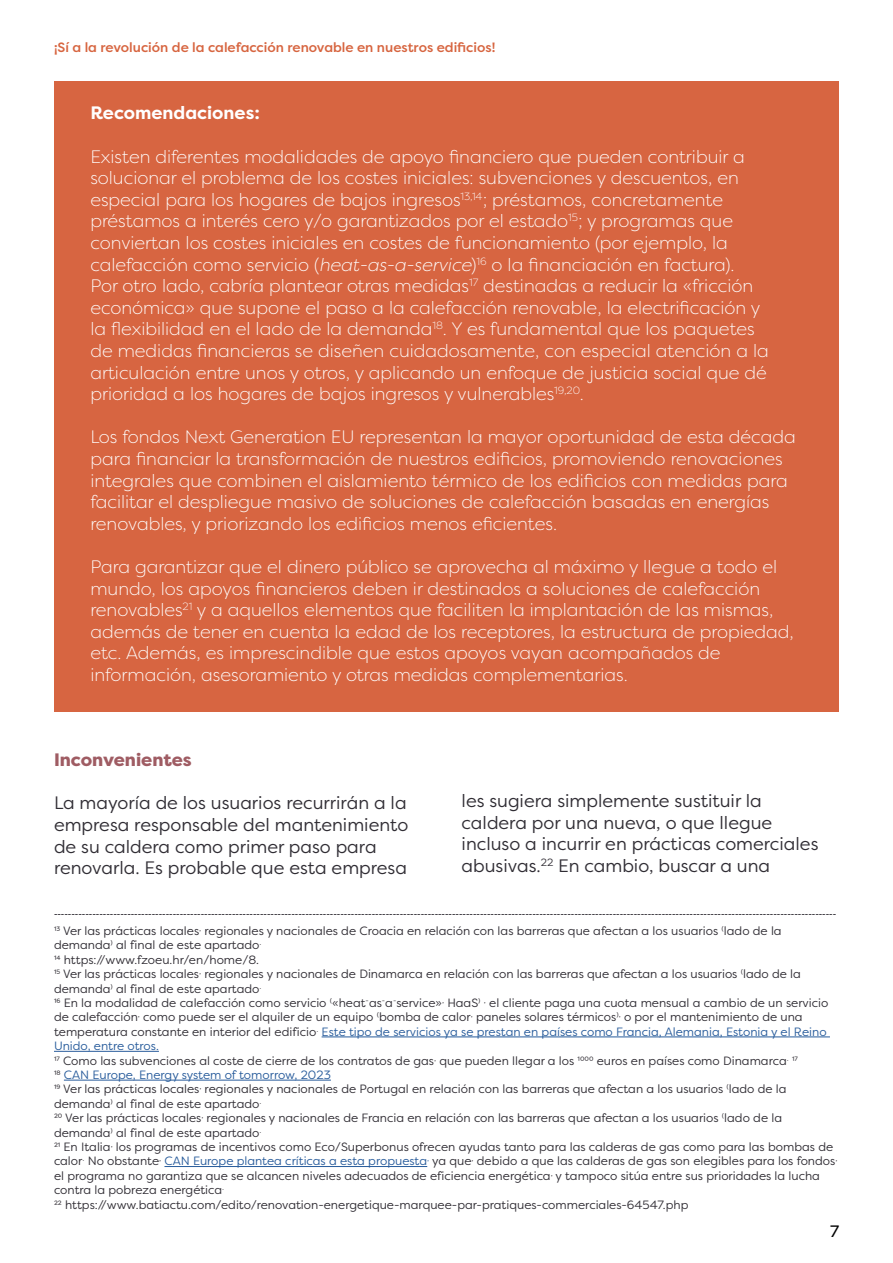
<style>
.page{position:relative;width:893px;height:1263px;background:#fff}
.page>*{position:absolute;margin:0;border:0;box-sizing:border-box;transform-origin:0 0}
.t1{font:300 18px/21.6px "Filson Pro";color:#fff}
.t2{font:18px/21.6px "Filson Pro";color:#302d34}
.t3{font:700 18px "Filson Pro";color:#fff}
.t4{font:800 18px "Filson Pro";color:#9f5c63}
.t5{font:16.5px "Filson Pro";color:#000}
.t6{font:500 13.5px "Filson Pro";color:#d76540}
.t7{font:12px/14.4px "Filson Pro";color:#302d34}
.t8{font:700 12px "Filson Pro";color:#302d34}
.s1{font-style:italic}
.s2{color:#275b9b}
</style>
<div class="page">
<div style="left:54px;top:82px;width:785px;height:630px;background:#d76541"></div>
<hr style="left:322px;top:1036px;width:508px;height:1px;background:#275b9b">
<hr style="left:54px;top:1051px;width:105px;height:1px;background:#275b9b">
<hr style="left:64px;top:1080px;width:267px;height:1px;background:#275b9b">
<hr style="left:164px;top:1166px;width:263px;height:1px;background:#275b9b">
<p class="t6" style="left:54px;top:38px;width:443px">¡Sí a la revolución de la calefacción renovable en nuestros edificios!</p>
<h1 class="t3" style="left:90px;top:102px;width:171px">Recomendaciones:</h1>
<p class="t1" style="left:90px;top:145px;width:680px">Existen diferentes modalidades de apoyo financiero que pueden contribuir a solucionar el problema de los costes iniciales: subvenciones y descuentos, en especial para los hogares de bajos ingresos<sup>13,14</sup>; préstamos, concretamente préstamos a interés cero y/o garantizados por el estado<sup>15</sup>; y programas que conviertan los costes iniciales en costes de funcionamiento (por ejemplo, la calefacción como servicio (<span class="s1">heat-as-a-service</span>)<sup>16</sup> o la financiación en factura).<br>Por otro lado, cabría plantear otras medidas<sup>17</sup> destinadas a reducir la «fricción económica» que supone el paso a la calefacción renovable, la electrificación y la flexibilidad en el lado de la demanda<sup>18</sup>. Y es fundamental que los paquetes de medidas financieras se diseñen cuidadosamente, con especial atención a la articulación entre unos y otros, y aplicando un enfoque de justicia social que dé prioridad a los hogares de bajos ingresos y vulnerables<sup>19,20</sup>.</p>
<p class="t1" style="left:90px;top:426px;width:707px">Los fondos Next Generation EU representan la mayor oportunidad de esta década para financiar la transformación de nuestros edificios, promoviendo renovaciones integrales que combinen el aislamiento térmico de los edificios con medidas para facilitar el despliegue masivo de soluciones de calefacción basadas en energías renovables, y priorizando los edificios menos eficientes.</p>
<p class="t1" style="left:90px;top:555px;width:705px">Para garantizar que el dinero público se aprovecha al máximo y llegue a todo el mundo, los apoyos financieros deben ir destinados a soluciones de calefacción renovables<sup>21</sup> y a aquellos elementos que faciliten la implantación de las mismas, además de tener en cuenta la edad de los receptores, la estructura de propiedad, etc. Además, es imprescindible que estos apoyos vayan acompañados de información, asesoramiento y otras medidas complementarias.</p>
<h1 class="t4" style="left:54px;top:748px;width:139px">Inconvenientes</h1>
<h1 class="t2" style="left:54px;top:792px;width:356px">La mayoría de los usuarios recurrirán a la empresa responsable del mantenimiento de su caldera como primer paso para renovarla. Es probable que esta empresa</h1>
<p class="t8" style="left:54px;top:909px;width:784px">--------------------------------------------------------------------------------------------------------------------------------------------------------------------------------------------------------------------------------</p>
<p class="t7" style="left:54px;top:923px;width:776px">13 Ver las prácticas locales, regionales y nacionales de Croacia en relación con las barreras que afectan a los usuarios (lado de la demanda) al final de este apartado.<br>14 https://www.fzoeu.hr/en/home/8.<br>15 Ver las prácticas locales, regionales y nacionales de Dinamarca en relación con las barreras que afectan a los usuarios (lado de la demanda) al final de este apartado.<br>16 En la modalidad de calefacción como servicio («heat-as-a-service», HaaS) , el cliente paga una cuota mensual a cambio de un servicio de calefacción, como puede ser el alquiler de un equipo (bomba de calor, paneles solares térmicos), o por el mantenimiento de una temperatura constante en interior del edificio. <span class="s2">Este tipo de servicios ya se prestan en países como Francia, Alemania, Estonia y el Reino Unido, entre otros.</span></p>
<p class="t7" style="left:54px;top:1053px;width:785px">17 Como las subvenciones al coste de cierre de los contratos de gas, que pueden llegar a los 1000 euros en países como Dinamarca. 17<br>18 <span class="s2">CAN Europe, Energy system of tomorrow, 2023<br></span>19 Ver las prácticas locales, regionales y nacionales de Portugal en relación con las barreras que afectan a los usuarios (lado de la demanda) al final de este apartado.<br>20 Ver las prácticas locales, regionales y nacionales de Francia en relación con las barreras que afectan a los usuarios (lado de la demanda) al final de este apartado.<br>21 En Italia, los programas de incentivos como Eco/Superbonus ofrecen ayudas tanto para las calderas de gas como para las bombas de calor. No obstante, <span class="s2">CAN Europe plantea críticas a esta propuesta,</span> ya que, debido a que las calderas de gas son elegibles para los fondos, el programa no garantiza que se alcancen niveles adecuados de eficiencia energética, y tampoco sitúa entre sus prioridades la lucha contra la pobreza energética.<br>22 https://www.batiactu.com/edito/renovation-energetique-marquee-par-pratiques-commerciales-64547.php</p>
<h1 class="t2" style="left:462px;top:789px;width:358px">les sugiera simplemente sustituir la caldera por una nueva, o que llegue incluso a incurrir en prácticas comerciales abusivas.<sup>22</sup> En cambio, buscar a una</h1>
<h2 class="t5" style="left:830px;top:1220px;width:10px">7</h2>
</div>
